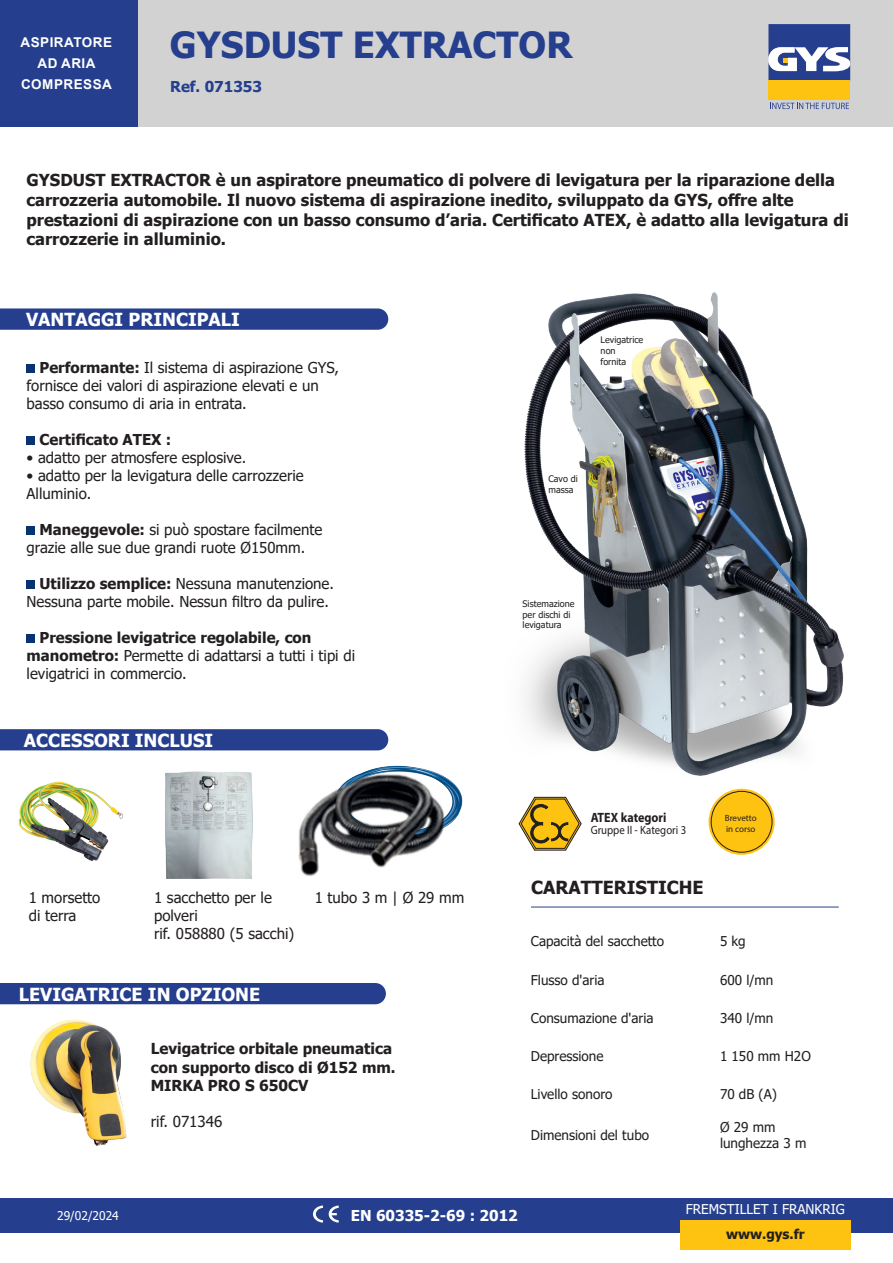
<style>
.page{position:relative;width:893px;height:1263px;background:#fff}
.page>*{position:absolute;margin:0;border:0;box-sizing:border-box;transform-origin:0 0}
.t1{font:700 36px "Tahoma";color:#253f8e}
.t2{font:700 18px "Tahoma";color:#fff}
.t3{font:700 18px "Tahoma";color:#231f20}
.t4{font:700 16.5px/19.8px "Tahoma";color:#231f20}
.t5{font:700 15.15px "Tahoma";color:#231f20}
.t6{font:15.15px "Tahoma";color:#231f20}
.t7{font:15px/18px "Tahoma";color:#231f20}
.t8{font:700 15px "Tahoma";color:#fff}
.t9{font:700 15px "Tahoma";color:#231f20}
.t10{font:700 15px "Tahoma";color:#253f8e}
.t11{font:13.5px "Tahoma";color:#231f20}
.t12{font:700 13.5px/21px "Arial";letter-spacing:.035em;color:#fff;text-align:center}
.t13{font:13.5px "Tahoma";color:#fff}
.Texte_Normal_9pt{font:700 13.5px "Myriad Pro";color:#231f20;scale:.9 1}
.t14{font:700 13.5px "Tahoma";color:#231f20}
.Texte_Normal_9pt-2{font:12px "Myriad Pro";color:#231f20;scale:.9 1}
.t15{font:12px "Tahoma";color:#fff}
.t16{font:9px/10.8px "Tahoma";color:#231f20}
.t17{font:9px/10.8px "Myriad Pro";color:#231f20}
.s1{font-weight:700}
</style>
<div class="page">
<div style="left:137px;top:0;width:756px;height:127px;background:#d2d2d2"></div>
<div style="left:0;top:1198px;width:893px;height:34px;background:#253f8e"></div>
<div style="left:768px;top:81px;width:82px;height:19px;background:#fec210"></div>
<svg style="left:768px;top:24px;width:82px;height:57px;background:#6575a9"></svg>
<svg style="left:770px;top:103px;width:79px;height:6px"></svg>
<div style="left:0;top:0;width:137px;height:127px;background:#253f8e"></div>
<div style="left:680px;top:1220px;width:170px;height:30px;background:#fec210"></div>
<svg style="left:313px;top:1205px;width:10px;height:17px"></svg>
<svg style="left:329px;top:1205px;width:10px;height:17px"></svg>
<div style="left:0;top:729px;width:388px;height:21px;background:#253f8e"></div>
<div style="left:0;top:983px;width:386px;height:21px;background:#253f8e"></div>
<img style="left:524px;top:292px;width:320px;height:517px">
<img style="left:30px;top:1019px;width:97px;height:127px">
<img style="left:165px;top:771px;width:88px;height:107px">
<img style="left:373px;top:765px;width:90px;height:59px">
<img style="left:298px;top:769px;width:152px;height:107px">
<img style="left:18px;top:781px;width:106px;height:80px">
<svg style="left:519px;top:797px;width:63px;height:53px"></svg>
<svg style="left:0;top:308px;width:388px;height:22px;background:#2d4692"></svg>
<div style="left:27px;top:365px;width:8px;height:8px;background:#083371"></div>
<div style="left:27px;top:437px;width:8px;height:8px;background:#083371"></div>
<div style="left:27px;top:527px;width:8px;height:8px;background:#083371"></div>
<div style="left:27px;top:581px;width:8px;height:8px;background:#083371"></div>
<div style="left:27px;top:635px;width:8px;height:8px;background:#083371"></div>
<hr style="left:531px;top:907px;width:308px;height:1px;background:#253f8e">
<div style="left:709px;top:789px;width:66px;height:66px;background:#fec210;border-radius:50%"></div>
<div style="left:711px;top:791px;width:61px;height:61px;border:1px solid #231f20;border-radius:50%"></div>
<p class="t12" style="left:20px;top:32px;width:93px">ASPIRATORE<br>AD ARIA</p>
<p class="t1" style="left:170px;top:19px;width:404px">GYSDUST EXTRACTOR</p>
<p class="t12" style="left:21px;top:74px;width:92px">COMPRESSA</p>
<p class="t10" style="left:170px;top:76px;width:93px">Ref. 071353</p>
<p class="t4" style="left:27px;top:171px;width:824px">GYSDUST EXTRACTOR è un aspiratore pneumatico di polvere di levigatura per la riparazione della carrozzeria automobile. Il nuovo sistema di aspirazione inedito, sviluppato da GYS, offre alte prestazioni di aspirazione con un basso consumo d’aria. Certificato ATEX, è adatto alla levigatura di carrozzerie in alluminio.</p>
<p class="t2" style="left:26px;top:307px;width:215px">VANTAGGI PRINCIPALI</p>
<p class="t7" style="left:27px;top:359px;width:314px;text-indent:13px"><span class="s1">Performante:</span> Il sistema di aspirazione GYS, fornisce dei valori di aspirazione elevati e un basso consumo di aria in entrata.</p>
<p class="t9" style="left:40px;top:429px;width:133px">Certificato ATEX :</p>
<p class="t7" style="left:27px;top:449px;width:221px">• adatto per atmosfere esplosive.</p>
<p class="t7" style="left:27px;top:467px;width:279px">• adatto per la levigatura delle carrozzerie<br>Alluminio.</p>
<p class="t7" style="left:27px;top:521px;width:297px;text-indent:13px"><span class="s1">Maneggevole:</span> si può spostare facilmente grazie alle sue due grandi ruote Ø150mm.</p>
<p class="t7" style="left:27px;top:575px;width:309px;text-indent:13px"><span class="s1">Utilizzo semplice:</span> Nessuna manutenzione.<br>Nessuna parte mobile. Nessun filtro da pulire.</p>
<p class="t7" style="left:27px;top:629px;width:330px;text-indent:13px"><span class="s1">Pressione levigatrice regolabile, con manometro:</span> Permette di adattarsi a tutti i tipi di levigatrici in commercio.</p>
<p class="t2" style="left:24px;top:727px;width:191px">ACCESSORI INCLUSI</p>
<p class="t7" style="left:29px;top:889px;width:73px">1 morsetto</p>
<p class="t7" style="left:29px;top:907px;width:49px">di terra</p>
<p class="t7" style="left:154px;top:889px;width:119px">1 sacchetto per le polveri</p>
<p class="t7" style="left:154px;top:925px;width:142px">rif. 058880 (5 sacchi)</p>
<p class="t2" style="left:19px;top:982px;width:243px">LEVIGATRICE IN OPZIONE</p>
<p class="t7" style="left:315px;top:889px;width:151px">1 tubo 3 m | Ø 29 mm</p>
<p class="t5" style="left:151px;top:1038px;width:243px">Levigatrice orbitale pneumatica</p>
<p class="t5" style="left:151px;top:1056px;width:246px">con supporto disco di Ø152 mm.</p>
<p class="t5" style="left:151px;top:1075px;width:159px">MIRKA PRO S 650CV</p>
<p class="t6" style="left:151px;top:1111px;width:73px">rif. 071346</p>
<p class="t16" style="left:601px;top:335px;width:44px">Levigatrice</p>
<p class="t16" style="left:601px;top:346px;width:16px">non</p>
<p class="t16" style="left:601px;top:357px;width:27px">fornita</p>
<p class="t16" style="left:549px;top:474px;width:31px">Cavo di massa</p>
<p class="t16" style="left:523px;top:599px;width:53px">Sistemazione</p>
<p class="t16" style="left:523px;top:609px;width:49px">per dischi di levigatura</p>
<p class="Texte_Normal_9pt" style="left:591px;top:808px;width:86px">ATEX kategori</p>
<p class="Texte_Normal_9pt-2" style="left:591px;top:822px;width:108px">Gruppe II - Kategori 3</p>
<p class="t3" style="left:531px;top:875px;width:174px">CARATTERISTICHE</p>
<p class="t17" style="left:725px;top:813px;width:33px">Brevetto in corso</p>
<p class="t11" style="left:531px;top:932px;width:135px">Capacità del sacchetto</p>
<p class="t11" style="left:720px;top:932px;width:27px">5 kg</p>
<p class="t11" style="left:531px;top:971px;width:75px">Flusso d'aria</p>
<p class="t11" style="left:720px;top:971px;width:55px">600 l/mn</p>
<p class="t11" style="left:531px;top:1009px;width:124px">Consumazione d'aria</p>
<p class="t11" style="left:720px;top:1009px;width:55px">340 l/mn</p>
<p class="t11" style="left:531px;top:1047px;width:74px">Depressione</p>
<p class="t11" style="left:720px;top:1047px;width:92px">1 150 mm H2O</p>
<p class="t11" style="left:531px;top:1085px;width:83px">Livello sonoro</p>
<p class="t11" style="left:720px;top:1085px;width:59px">70 dB (A)</p>
<p class="t11" style="left:531px;top:1126px;width:120px">Dimensioni del tubo</p>
<p class="t11" style="left:720px;top:1118px;width:57px">Ø 29 mm</p>
<p class="t11" style="left:720px;top:1134px;width:88px">lunghezza 3 m</p>
<p class="t15" style="left:57px;top:1207px;width:63px">29/02/2024</p>
<p class="t8" style="left:351px;top:1205px;width:169px">EN 60335-2-69 : 2012</p>
<p class="t13" style="left:686px;top:1200px;width:161px">FREMSTILLET I FRANKRIG</p>
<p class="t14" style="left:726px;top:1225px;width:80px">www.gys.fr</p>
</div>
